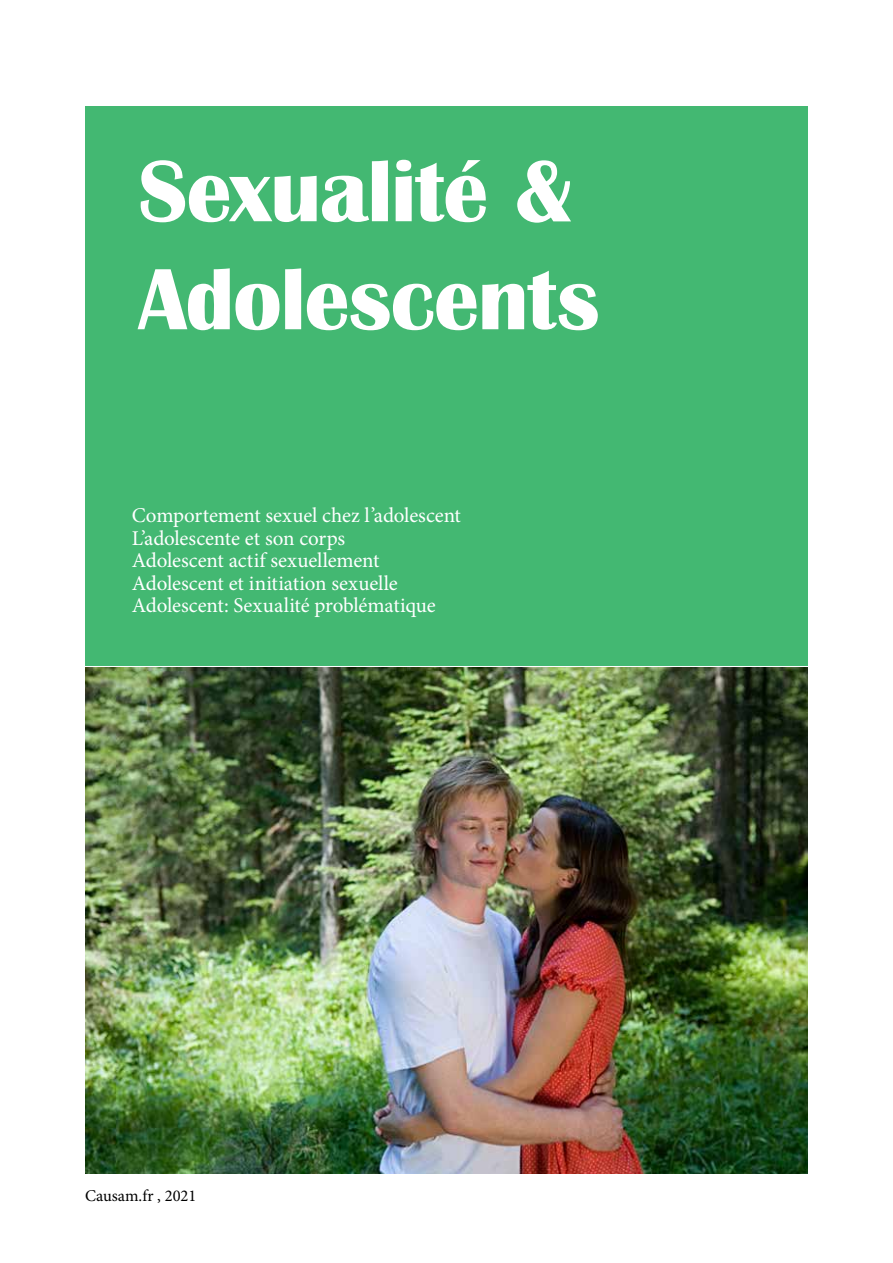
<style>
.page{position:relative;width:893px;height:1263px;background:#fff}
.page>*{position:absolute;margin:0;border:0;box-sizing:border-box;transform-origin:0 0}
.t1{font:700 90px/108px "Britannic";letter-spacing:-.01em;color:#fff}
.t2{font:21px/22.5px "Minion Pro";letter-spacing:-.005em;color:#fff}
.t3{font:16.5px "Minion Pro";color:#000}
</style>
<div class="page">
<div style="left:85px;top:106px;width:723px;height:559px;background:#43b872"></div>
<img style="left:85px;top:668px;width:723px;height:505px">
<h1 class="t1" style="left:138px;top:138px;width:463px">Sexualité &amp;<br>Adolescents</h1>
<p class="t2" style="left:132px;top:504px;width:331px">Comportement sexuel chez l’adolescent L’adolescente et son corps<br>Adolescent actif sexuellement Adolescent et initiation sexuelle Adolescent: Sexualité problématique</p>
<p class="t3" style="left:85px;top:1184px;width:113px">Causam.fr , 2021</p>
</div>
